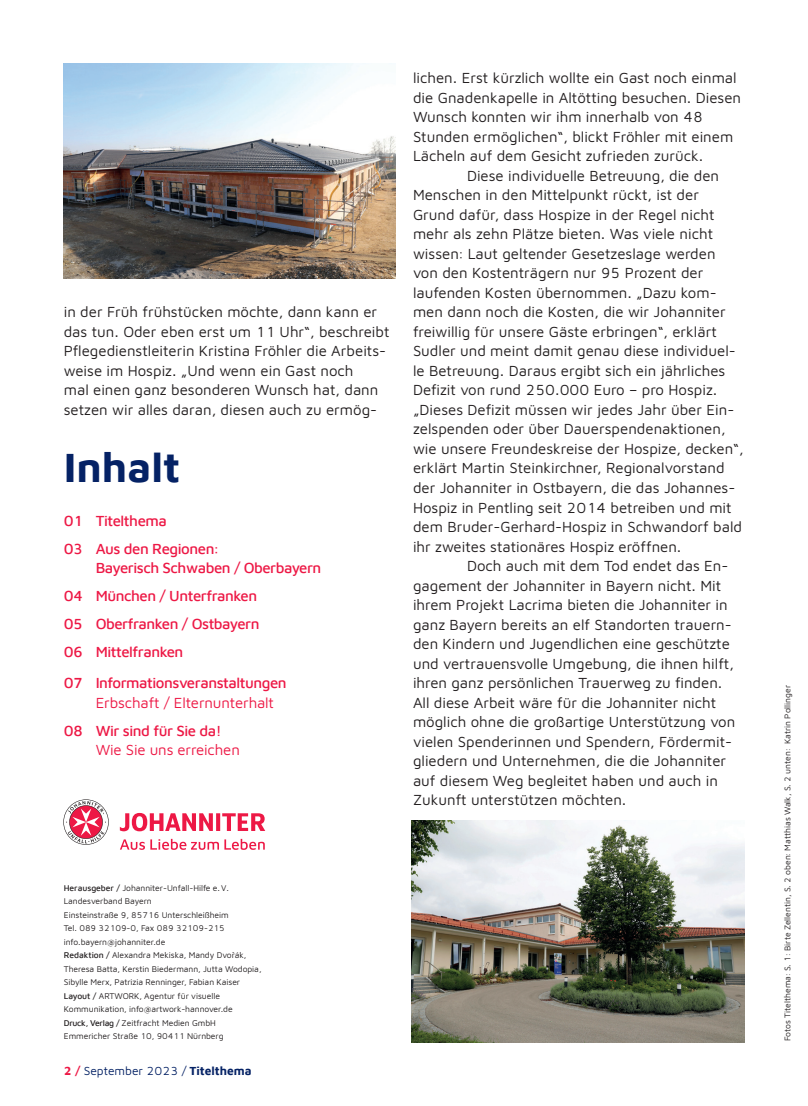
<style>
.page{position:relative;width:808px;height:1106px;background:#fff}
.page>*{position:absolute;margin:0;border:0;box-sizing:border-box;transform-origin:0 0}
.t1{font:700 41.85px "Maven Johanniter";color:#052265}
.JUH_Fließtext_10pt{font:15px/19.5px "Maven Johanniter";color:#231f20}
.JUH_Inhalt_10pt{font:500 15px/19.5px "Maven Johanniter";letter-spacing:-.03em;color:#ed1845}
.JUH_Inhalt_Unterzeile_10pt{font:15px "Maven Johanniter";letter-spacing:-.01em;color:#ed1845}
.t2{font:12px "Maven Johanniter";color:#052265}
.JUH_Impressum_5_7pt{font:8.55px/13.5px "Maven Johanniter";letter-spacing:-.005em;color:#231f20}
.s1{font-weight:400}
.s2{font-weight:500}
.s3{font-weight:700;color:#ed1845}
.s4{font-weight:700}
</style>
<div class="page">
<svg style="left:63px;top:799px;width:202px;height:51px"></svg>
<img style="left:64px;top:64px;width:331px;height:214px">
<img style="left:412px;top:820px;width:332px;height:222px">
<p class="JUH_Fließtext_10pt" style="left:64px;top:301px;width:327px">in der Früh frühstücken möchte, dann kann er das tun. Oder eben erst um 11 Uhr“, beschreibt Pflegedienstleiterin Kristina Fröhler die Arbeits&shy;weise im Hospiz. „Und wenn ein Gast noch<br>mal einen ganz besonderen Wunsch hat, dann setzen wir alles daran, diesen auch zu ermög-</p>
<p class="t1" style="left:64px;top:438px;width:118px">Inhalt</p>
<p class="JUH_Inhalt_10pt" style="left:64px;top:509px;width:105px">01 Titelthema</p>
<p class="JUH_Inhalt_10pt" style="left:96px;top:537px;width:227px;text-indent:-32px">03 Aus den Regionen:<br>Bayerisch Schwaben / Oberbayern</p>
<p class="JUH_Inhalt_10pt" style="left:64px;top:585px;width:195px">04 München / Unterfranken</p>
<p class="JUH_Inhalt_10pt" style="left:64px;top:613px;width:197px">05 Oberfranken / Ostbayern</p>
<p class="JUH_Inhalt_10pt" style="left:64px;top:641px;width:121px">06 Mittelfranken</p>
<p class="JUH_Inhalt_10pt" style="left:64px;top:672px;width:224px">07 Informationsveranstaltungen</p>
<p class="JUH_Inhalt_Unterzeile_10pt" style="left:96px;top:692px;width:180px">Erbschaft / Elternunterhalt</p>
<p class="JUH_Inhalt_10pt" style="left:96px;top:719px;width:146px;text-indent:-32px">08 Wir sind für Sie da!<br><span class="s1">Wie Sie uns erreichen</span></p>
<p class="JUH_Fließtext_10pt" style="left:413px;top:67px;width:330px">lichen. Erst kürzlich wollte ein Gast noch einmal die Gnadenkapelle in Altötting besuchen. Diesen Wunsch konnten wir ihm innerhalb von 48<br>Stunden ermöglichen“, blickt Fröhler mit einem Lächeln auf dem Gesicht zufrieden zurück.</p>
<p class="JUH_Fließtext_10pt" style="left:413px;top:165px;width:332px;text-indent:54px">Diese individuelle Betreuung, die den Menschen in den Mittelpunkt rückt, ist der Grund dafür, dass Hospize in der Regel nicht mehr als zehn Plätze bieten. Was viele nicht wissen: Laut geltender Gesetzeslage werden von den Kostenträgern nur 95 Prozent der laufenden Kosten übernommen. „Dazu kom&shy;men dann noch die Kosten, die wir Johanniter freiwillig für unsere Gäste erbringen“, erklärt Sudler und meint damit genau diese individuel&shy;le Betreuung. Daraus ergibt sich ein jährliches Defizit von rund 250.000 Euro – pro Hospiz. „Dieses Defizit müssen wir jedes Jahr über Ein&shy;zelspenden oder über Dauerspendenaktionen, wie unsere Freundeskreise der Hospize, decken“, erklärt Martin Steinkirchner, Regionalvorstand der Johanniter in Ostbayern, die das Johannes-Hospiz in Pentling seit 2014 betreiben und mit dem Bruder-Gerhard-Hospiz in Schwandorf bald ihr zweites stationäres Hospiz eröffnen.</p>
<p class="JUH_Fließtext_10pt" style="left:413px;top:555px;width:324px;text-indent:54px">Doch auch mit dem Tod endet das En&shy;gagement der Johanniter in Bayern nicht. Mit ihrem Projekt Lacrima bieten die Johanniter in ganz Bayern bereits an elf Standorten trauern&shy;den Kindern und Jugendlichen eine geschützte und vertrauensvolle Umgebung, die ihnen hilft, ihren ganz persönlichen Trauerweg zu finden.<br>All diese Arbeit wäre für die Johanniter nicht möglich ohne die großartige Unterstützung von vielen Spenderinnen und Spendern, Fördermit&shy;gliedern und Unternehmen, die die Johanniter auf diesem Weg begleitet haben und auch in Zukunft unterstützen möchten.</p>
<p class="JUH_Impressum_5_7pt" style="left:64px;top:880px;width:167px"><span class="s2">Herausgeber /</span> Johanniter-Unfall-Hilfe e.V.<br>Landesverband Bayern<br>Einsteinstraße 9, 85716 Unterschleißheim</p>
<p class="JUH_Impressum_5_7pt" style="left:64px;top:920px;width:163px">Tel. 089 32109-0, Fax 089 32109-215</p>
<p class="JUH_Impressum_5_7pt" style="left:64px;top:934px;width:199px">info.bayern@johanniter.de<br><span class="s2">Redaktion /</span> Alexandra Mekiska, Mandy Dvořák, Theresa Batta, Kerstin Biedermann, Jutta Wodopia, Sibylle Merx, Patrizia Renninger, Fabian Kaiser</p>
<p class="JUH_Impressum_5_7pt" style="left:64px;top:988px;width:170px"><span class="s2">Layout /</span> ARTWORK, Agentur für visuelle Kommunikation, info@artwork-hannover.de <span class="s2">Druck, Verlag /</span> Zeitfracht Medien GmbH Emmericher Straße 10, 90411 Nürnberg</p>
<p class="t2" style="left:64px;top:1063px;width:190px"><span class="s3">2 /</span> September 2023 / <span class="s4">Titelthema</span></p>
<p class="JUH_Impressum_5_7pt" style="left:780px;top:1040px;width:357px;rotate:-90deg">Fotos Titelthema: S. 1: Birte Zellentin, S. 2 oben: Matthias Walk, S. 2 unten: Katrin Pollinger</p>
</div>
